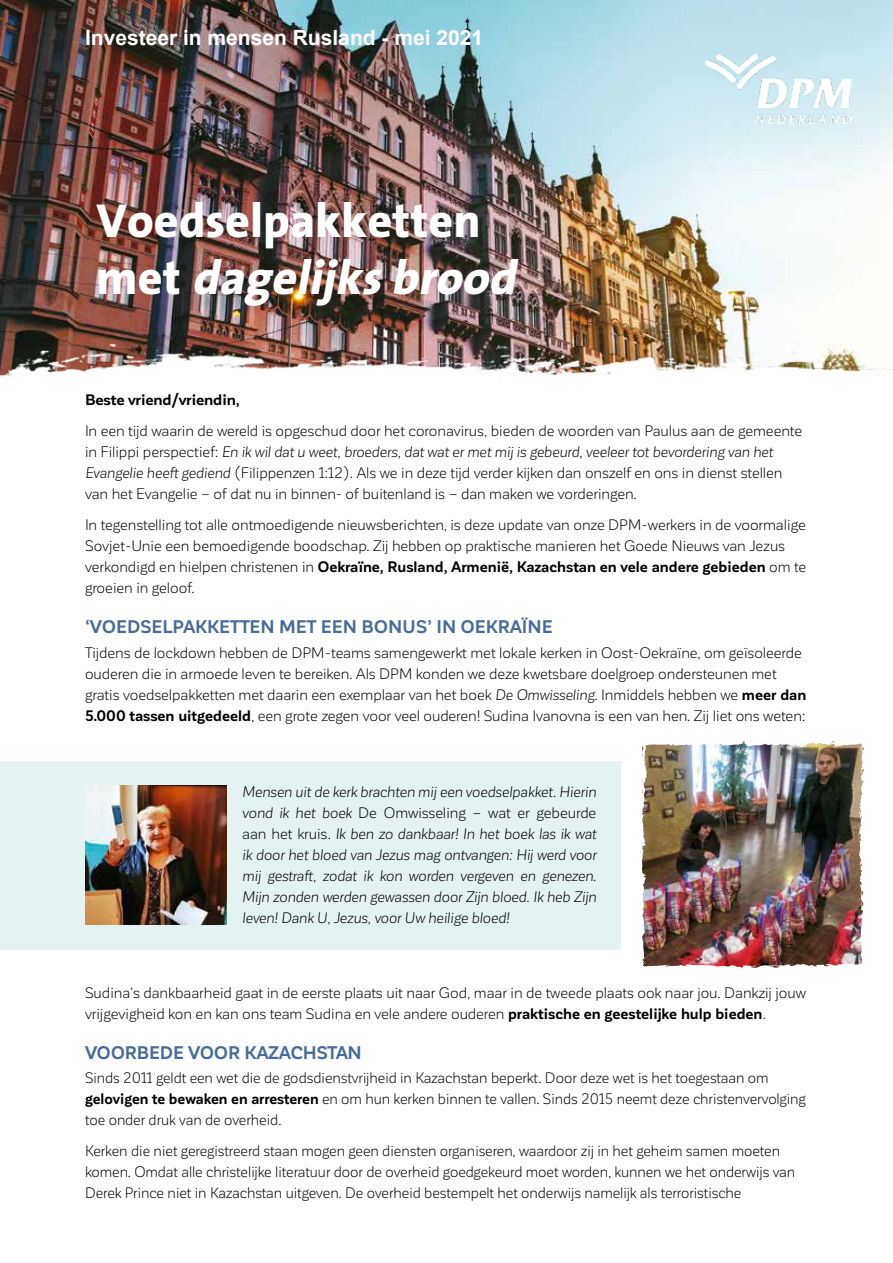
<style>
.page{position:relative;width:893px;height:1263px;background:#fff}
.page>*{position:absolute;margin:0;border:0;box-sizing:border-box;transform-origin:0 0}
.t1{font:800 48px/57.6px "The Sans";color:#fff}
.t2{font:700 21px "Arial";color:#fff}
.t3{font:700 18px "Corporative Sans";color:#496b9b}
.t4{font:15px/21px "Corporative Sans Rd";letter-spacing:-.005em;color:#000}
.t5{font:italic 15px/21px "Corporative Sans";letter-spacing:-.005em;color:#000;text-align:justify}
.t6{font:700 15px "Corporative Sans";color:#000}
.s1{font-style:italic}
.s2{font-family:"Corporative Sans Rd";font-style:normal}
.s3{font-family:"Corporative Sans";font-style:italic}
.s4{font-family:"Corporative Sans Rd";font-weight:400}
.s5{font-family:"Corporative Sans";font-weight:700}
</style>
<div class="page">
<img style="left:642px;top:741px;width:222px;height:227px">
<div style="left:0;top:761px;width:621px;height:188px;background:#e4f2f1"></div>
<img style="left:0;top:0;width:893px;height:343px">
<img style="left:0;top:343px;width:893px;height:37px">
<img style="left:706px;top:54px;width:145px;height:70px">
<img style="left:85px;top:786px;width:141px;height:138px">
<h2 class="t2" style="left:85px;top:24px;width:399px">Investeer in mensen Rusland - mei 2021</h2>
<h1 class="t1" style="left:97px;top:190px;width:434px">Voedselpakketten m e t <span class="s1">dagelijksbrood</span></h1>
<p class="t6" style="left:85px;top:391px;width:156px">Beste vriend/vriendin,</p>
<p class="t4" style="left:85px;top:421px;width:719px">In een tijd waarin de wereld is opgeschud door het coronavirus, bieden de woorden van Paulus aan de gemeente</p>
<p class="t5" style="left:85px;top:442px;width:689px"><span class="s2">in Filippi perspectief:</span> En ik wil dat u weet, broeders, dat wat er met mij is gebeurd, veeleer tot bevordering van het</p>
<p class="t4" style="left:85px;top:463px;width:699px"><span class="s3">Evangelie heeft gediend</span> (Filippenzen 1:12). Als we in deze tijd verder kijken dan onszelf en ons in dienst stellen van het Evangelie – of dat nu in binnen- of buitenland is – dan maken we vorderingen.</p>
<p class="t4" style="left:85px;top:514px;width:722px">In tegenstelling tot alle ontmoedigende nieuwsberichten, is deze update van onze DPM-werkers in de voormalige<br>Sovjet-Unie een bemoedigende boodschap. Zij hebben op praktische manieren het Goede Nieuws van Jezus</p>
<p class="t6" style="left:85px;top:559px;width:723px"><span class="s4">verkondigd en hielpen christenen in</span> Oekraïne, Rusland, Armenië, Kazachstan en vele andere gebieden <span class="s4">om te</span></p>
<p class="t4" style="left:85px;top:577px;width:111px">groeien in geloof.</p>
<p class="t3" style="left:85px;top:617px;width:469px">‘VOEDSELPAKKETTEN MET EEN BONUS’ IN OEKRAÏNE</p>
<p class="t4" style="left:85px;top:642px;width:723px">Tijdens de lockdown hebben de DPM-teams samengewerkt met lokale kerken in Oost-Oekraïne, om geïsoleerde ouderen die in armoede leven te bereiken. Als DPM konden we deze kwetsbare doelgroep ondersteunen met gratis voedselpakketten met daarin een exemplaar van het boek <span class="s3">De Omwisseling</span>. Inmiddels hebben we <span class="s5">meer dan 5.000 tassen uitgedeeld</span>, een grote zegen voor veel ouderen! Sudina Ivanovna is een van hen. Zij liet ons weten:</p>
<p class="t5" style="left:242px;top:781px;width:356px">Mensen uit de kerk brachten mij een voedselpakket. Hierin</p>
<p class="t4" style="left:242px;top:802px;width:356px"><span class="s3">vond ik het boek</span> De Omwisseling – wat er gebeurde</p>
<p class="t5" style="left:242px;top:823px;width:356px"><span class="s2">aan het kruis</span>. Ik ben zo dankbaar! In het boek las ik wat ik door het bloed van Jezus mag ontvangen: Hij werd voor mij gestraft, zodat ik kon worden vergeven en genezen.<br>Mijn zonden werden gewassen door Zijn bloed. Ik heb Zijn leven! Dank U, Jezus, voor Uw heilige bloed!</p>
<p class="t4" style="left:85px;top:982px;width:722px">Sudina’s dankbaarheid gaat in de eerste plaats uit naar God, maar in de tweede plaats ook naar jou. Dankzij jouw vrijgevigheid kon en kan ons team Sudina en vele andere ouderen <span class="s5">praktische en geestelijke hulp bieden</span>.</p>
<p class="t3" style="left:85px;top:1042px;width:278px">VOORBEDE VOOR KAZACHSTAN</p>
<p class="t4" style="left:85px;top:1067px;width:722px">Sinds 2011 geldt een wet die de godsdienstvrijheid in Kazachstan beperkt. Door deze wet is het toegestaan om <span class="s5">gelovigen te bewaken en arresteren</span> en om hun kerken binnen te vallen. Sinds 2015 neemt deze christenvervolging toe onder druk van de overheid.</p>
<p class="t4" style="left:85px;top:1140px;width:712px">Kerken die niet geregistreerd staan mogen geen diensten organiseren, waardoor zij in het geheim samen moeten komen. Omdat alle christelijke literatuur door de overheid goedgekeurd moet worden, kunnen we het onderwijs van<br>Derek Prince niet in Kazachstan uitgeven. De overheid bestempelt het onderwijs namelijk als terroristische</p>
</div>
